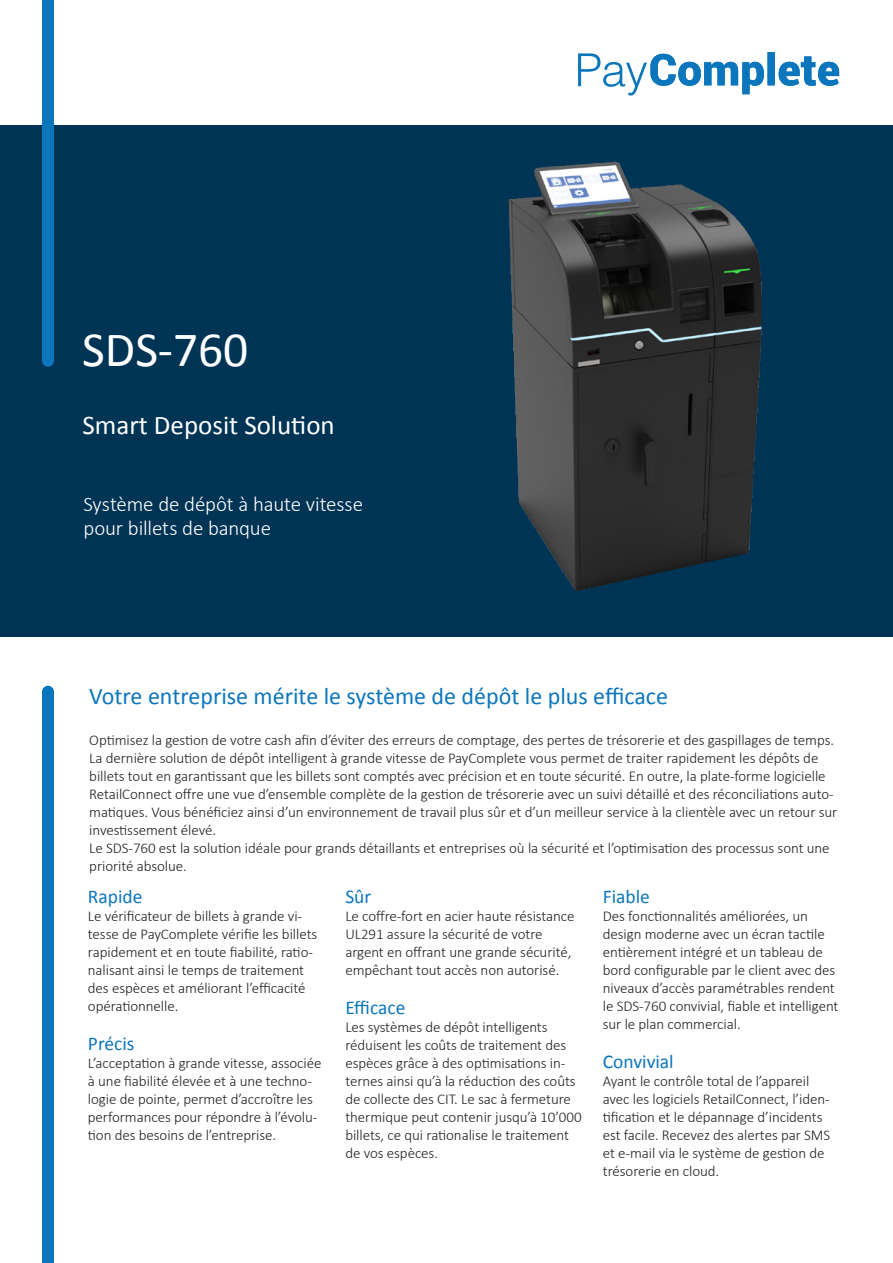
<style>
.page{position:relative;width:893px;height:1263px;background:#fff}
.page>*{position:absolute;margin:0;border:0;box-sizing:border-box;transform-origin:0 0}
.t1{font:49.5px "Calibri";color:#fff}
.t2{font:27px "Calibri";color:#fff}
.t3{font:24px "Calibri";color:#0c76bd}
.t4{font:300 21px/24px "Calibri";letter-spacing:-.01em;color:#fff}
.t5{font:19.5px "Calibri";color:#0c76bd}
.t6{font:300 15px/18px "Calibri";letter-spacing:-.005em;color:#231f20}
</style>
<div class="page">
<div style="left:0;top:125px;width:893px;height:512px;background:#003455"></div>
<img style="left:508px;top:161px;width:255px;height:430px">
<svg style="left:578px;top:52px;width:261px;height:43px"></svg>
<div style="left:42px;top:0;width:12px;height:367px;background:#0c76bd"></div>
<div style="left:42px;top:686px;width:12px;height:577px;background:#0c76bd"></div>
<p class="t1" style="left:82px;top:319px;width:168px">SDS-760</p>
<p class="t2" style="left:83px;top:408px;width:254px">Smart Deposit Solution</p>
<p class="t4" style="left:84px;top:492px;width:281px">Système de dépôt à haute vitesse pour billets de banque</p>
<p class="t3" style="left:89px;top:681px;width:580px">Votre entreprise mérite le système de dépôt le plus efficace</p>
<p class="t6" style="left:89px;top:731px;width:750px">Optimisez la gestion de votre cash afin d’éviter des erreurs de comptage, des pertes de trésorerie et des gaspillages de temps.<br>La dernière solution de dépôt intelligent à grande vitesse de PayComplete vous permet de traiter rapidement les dépôts de billets tout en garantissant que les billets sont comptés avec précision et en toute sécurité. En outre, la plate-forme logicielle RetailConnect offre une vue d’ensemble complète de la gestion de trésorerie avec un suivi détaillé et des réconciliations auto&shy;matiques. Vous bénéficiez ainsi d’un environnement de travail plus sûr et d’un meilleur service à la clientèle avec un retour sur investissement élevé.</p>
<p class="t6" style="left:89px;top:839px;width:742px">Le SDS-760 est la solution idéale pour grands détaillants et entreprises où la sécurité et l’optimisation des processus sont une priorité absolue.</p>
<p class="t5" style="left:88px;top:885px;width:56px">Rapide</p>
<p class="t6" style="left:88px;top:907px;width:231px">Le vérificateur de billets à grande vi&shy;tesse de PayComplete vérifie les billets rapidement et en toute fiabilité, ratio&shy;nalisant ainsi le temps de traitement des espèces et améliorant l’efficacité opérationnelle.</p>
<p class="t5" style="left:88px;top:1032px;width:48px">Précis</p>
<p class="t6" style="left:88px;top:1054px;width:235px">L’acceptation à grande vitesse, associée à une fiabilité élevée et à une techno&shy;logie de pointe, permet d’accroître les performances pour répondre à l’évolu&shy;tion des besoins de l’entreprise.</p>
<p class="t5" style="left:345px;top:885px;width:27px">Sûr</p>
<p class="t6" style="left:345px;top:907px;width:231px">Le coffre-fort en acier haute résistance UL291 assure la sécurité de votre argent en offrant une grande sécurité, empêchant tout accès non autorisé.</p>
<p class="t5" style="left:345px;top:996px;width:62px">Efficace</p>
<p class="t6" style="left:345px;top:1018px;width:238px">Les systèmes de dépôt intelligents réduisent les coûts de traitement des espèces grâce à des optimisations in&shy;ternes ainsi qu’à la réduction des coûts de collecte des CIT. Le sac à fermeture thermique peut contenir jusqu’à 10’000 billets, ce qui rationalise le traitement de vos espèces.</p>
<p class="t5" style="left:603px;top:885px;width:49px">Fiable</p>
<p class="t6" style="left:603px;top:907px;width:237px">Des fonctionnalités améliorées, un design moderne avec un écran tactile entièrement intégré et un tableau de bord configurable par le client avec des niveaux d’accès paramétrables rendent le SDS-760 convivial, fiable et intelligent sur le plan commercial.</p>
<p class="t5" style="left:603px;top:1050px;width:72px">Convivial</p>
<p class="t6" style="left:603px;top:1072px;width:229px">Ayant le contrôle total de l’appareil avec les logiciels RetailConnect, l’iden&shy;tification et le dépannage d’incidents est facile. Recevez des alertes par SMS et e-mail via le système de gestion de trésorerie en cloud.</p>
</div>
